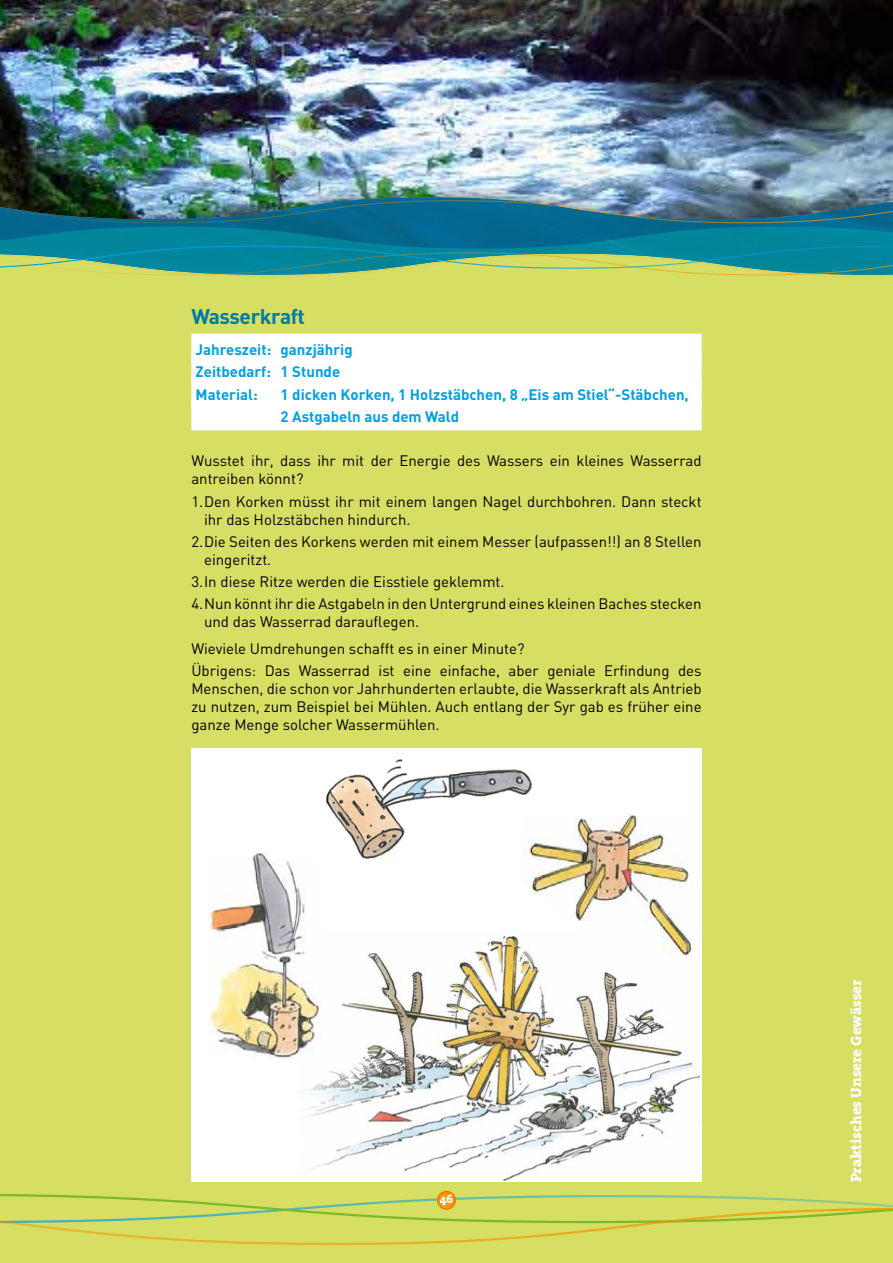
<style>
.page{position:relative;width:893px;height:1263px;background:#fff}
.page>*{position:absolute;margin:0;border:0;box-sizing:border-box;transform-origin:0 0}
.t1{font:700 21px "DIN";letter-spacing:-.02em;color:#007ba6}
.t2{font:15px/18px "DIN";color:#000}
.t3{font:700 15px/22.2px "DIN";color:#009fe3}
.t4{font:800 15px "The Serif";color:#fff}
.t5{font:800 12px "The Serif";color:#fff}
</style>
<div class="page">
<div style="left:0;top:221px;width:893px;height:1042px;background:#d6de64"></div>
<img style="left:0;top:0;width:893px;height:184px">
<div style="left:0;top:184px;width:893px;height:95px;background:#000;opacity:.4"></div>
<img style="left:0;top:197px;width:893px;height:3px">
<div style="left:191px;top:748px;width:511px;height:434px;background:#fff"></div>
<img style="left:302px;top:936px;width:398px;height:245px">
<div style="left:191px;top:334px;width:511px;height:30px;background:#fff"></div>
<div style="left:191px;top:356px;width:511px;height:30px;background:#fff"></div>
<div style="left:191px;top:378px;width:511px;height:30px;background:#fff"></div>
<div style="left:191px;top:400px;width:511px;height:30px;background:#fff"></div>
<img style="left:209px;top:853px;width:111px;height:205px">
<img style="left:318px;top:759px;width:215px;height:105px">
<img style="left:522px;top:814px;width:172px;height:143px">
<svg style="left:0;top:1192px;width:893px;height:53px"></svg>
<div style="left:438px;top:1191px;width:17px;height:18px;background:#f49600;border-radius:50%"></div>
<div style="left:437px;top:1191px;width:19px;height:19px;border:2px solid #ef7d00;border-radius:50%"></div>
<img style="left:0;top:200px;width:893px;height:76px">
<h1 class="t1" style="left:191px;top:303px;width:115px">Wasserkraft</h1>
<p class="t3" style="left:196px;top:338px;width:159px">Jahreszeit: ganzjährig<br>Zeitbedarf: 1 Stunde<br>Material:</p>
<p class="t3" style="left:281px;top:382px;width:410px">1 dicken Korken, 1 Holzstäbchen, 8 „Eis am Stiel“-Stäbchen,<br>2 Astgabeln aus dem Wald</p>
<p class="t2" style="left:191px;top:452px;width:512px">Wusstet ihr, dass ihr mit der Energie des Wassers ein kleines Wasserrad antreiben könnt?</p>
<p class="t2" style="left:204px;top:492px;width:499px;text-indent:-13px">1.Den Korken müsst ihr mit einem langen Nagel durchbohren. Dann steckt ihr das Holzstäbchen hindurch.</p>
<p class="t2" style="left:204px;top:532px;width:499px;text-indent:-13px">2.Die Seiten des Korkens werden mit einem Messer (aufpassen!!) an 8 Stellen eingeritzt.</p>
<p class="t2" style="left:191px;top:570px;width:512px;line-height:22.2px">3.In diese Ritze werden die Eisstiele geklemmt.<br>4.Nun könnt ihr die Astgabeln in den Untergrund eines kleinen Baches stecken</p>
<p class="t2" style="left:191px;top:608px;width:335px;line-height:26.5px;text-indent:13px">und das Wasserrad darauflegen.<br>Wieviele Umdrehungen schafft es in einer Minute?</p>
<p class="t2" style="left:191px;top:661px;width:512px;text-align:justify">Übrigens: Das Wasserrad ist eine einfache, aber geniale Erfindung des Menschen, die schon vor Jahrhunderten erlaubte, die Wasserkraft als Antrieb zu nutzen, zum Beispiel bei Mühlen. Auch entlang der Syr gab es früher eine ganze Menge solcher Wassermühlen.</p>
<p class="t5" style="left:440px;top:1188px;width:15px">46</p>
<p class="t4" style="left:843px;top:1182px;width:204px;rotate:-90deg">Praktisches Unsere Gewässer</p>
</div>
